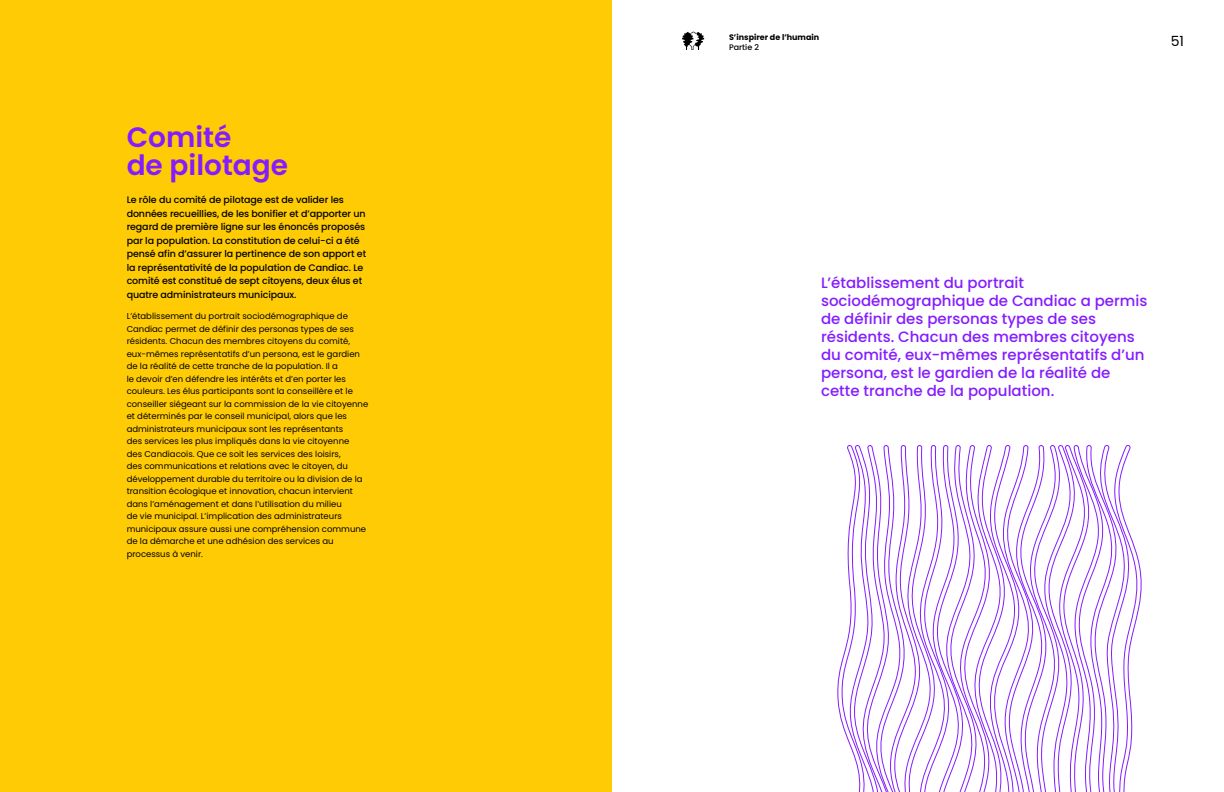
<style>
.page{position:relative;width:1224px;height:792px;background:#fff}
.page>*{position:absolute;margin:0;border:0;box-sizing:border-box;transform-origin:0 0}
.t1{font:600 28px/28px "Poppins";color:#841cff}
.t2{font:500 15px/18px "Poppins";color:#841cff}
.t3{font:14px "Poppins";color:#000}
.t4{font:500 9.5px/13.5px "Poppins";letter-spacing:-.01em;color:#000}
.t5{font:8.5px/12.5px "Poppins";color:#000}
.t6{font:700 8px "Poppins";color:#000}
.t7{font:500 8px "Poppins";color:#000}
</style>
<div class="page">
<svg style="left:682px;top:32px;width:22px;height:18px"></svg>
<div style="left:0;top:0;width:612px;height:792px;background:#ffcb05"></div>
<svg style="left:837px;top:445px;width:305px;height:347px"></svg>
<h1 class="t1" style="left:127px;top:123px;width:163px">Comité<br>de pilotage</h1>
<p class="t4" style="left:127px;top:193px;width:241px">Le rôle du comité de pilotage est de valider les données recueillies, de les bonifier et d’apporter un regard de première ligne sur les énoncés proposés par la population. La constitution de celui-ci a été pensé afin d’assurer la pertinence de son apport et la représentativité de la population de Candiac. Le comité est constitué de sept citoyens, deux élus et quatre administrateurs municipaux.</p>
<p class="t5" style="left:127px;top:310px;width:243px">L’établissement du portrait sociodémographique de Candiac permet de définir des personas types de ses résidents. Chacun des membres citoyens du comité, eux-mêmes représentatifs d’un persona, est le gardien de la réalité de cette tranche de la population. Il a<br>le devoir d’en défendre les intérêts et d’en porter les couleurs. Les élus participants sont la conseillère et le conseiller siégeant sur la commission de la vie citoyenne et déterminés par le conseil municipal, alors que les administrateurs municipaux sont les représentants<br>des services les plus impliqués dans la vie citoyenne<br>des Candiacois. Que ce soit les services des loisirs,<br>des communications et relations avec le citoyen, du développement durable du territoire ou la division de la transition écologique et innovation, chacun intervient dans l’aménagement et dans l’utilisation du milieu<br>de vie municipal. L’implication des administrateurs municipaux assure aussi une compréhension commune de la démarche et une adhésion des services au processus à venir.</p>
<p class="t6" style="left:729px;top:33px;width:92px">S’inspirer de l’humain</p>
<p class="t7" style="left:729px;top:43px;width:31px">Partie 2</p>
<h3 class="t3" style="left:1171px;top:33px;width:15px">51</h3>
<p class="t2" style="left:821px;top:274px;width:328px">L’établissement du portrait sociodémographique de Candiac a permis de définir des personas types de ses résidents. Chacun des membres citoyens du comité, eux-mêmes représentatifs d’un persona, est le gardien de la réalité de cette tranche de la population.</p>
</div>
